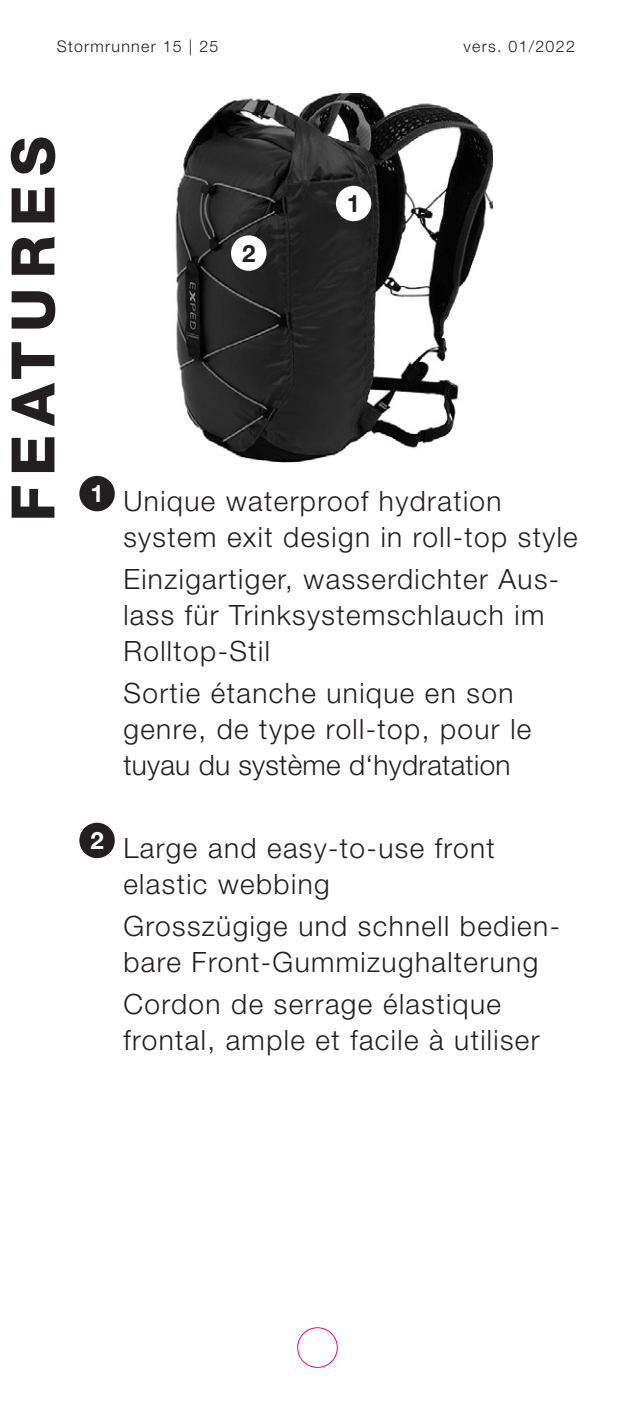
<style>
.page{position:relative;width:635px;height:1418px;background:#fff}
.page>*{position:absolute;margin:0;border:0;box-sizing:border-box;transform-origin:0 0}
.Titel_vertical{font:800 60px "Helvetica Neue LT";letter-spacing:.15em;color:#231f20}
.Bulletpoints_Numerie{font:300 28px/36px "Helvetica Neue LT";letter-spacing:.05em;color:#231f20}
.t1{font:700 24px "Helvetica Neue LT";color:#fff}
.t2{font:700 24px "Helvetica Neue LT";color:#231f20}
.t3{font:300 16px "Helvetica Neue LT";letter-spacing:.08em;color:#231f20}
</style>
<div class="page">
<img style="left:175px;top:94px;width:318px;height:369px">
<div style="left:79px;top:476px;width:36px;height:35px;background:#231f20;border-radius:50%"></div>
<div style="left:79px;top:822px;width:36px;height:36px;background:#231f20;border-radius:50%"></div>
<div style="left:336px;top:186px;width:35px;height:35px;background:#fff;border-radius:50%"></div>
<div style="left:231px;top:235px;width:35px;height:36px;background:#fff;border-radius:50%"></div>
<div style="left:297px;top:1327px;width:41px;height:40px;border:1px solid #ed028c;border-radius:50%"></div>
<p class="t3" style="left:57px;top:37px;width:163px">Stormrunner 15 | 25</p>
<p class="t3" style="left:463px;top:37px;width:113px">vers. 01/2022</p>
<p class="Titel_vertical" style="left:-3px;top:521px;width:387px;rotate:-90deg">FEATURES</p>
<p class="t2" style="left:242px;top:238px;width:15px">2</p>
<p class="t2" style="left:347px;top:189px;width:15px">1</p>
<p class="t1" style="left:90px;top:479px;width:15px">1</p>
<p class="Bulletpoints_Numerie" style="left:123px;top:483px;width:456px">Unique waterproof hydration system exit design in roll-top style</p>
<p class="Bulletpoints_Numerie" style="left:123px;top:560px;width:437px">Einzigartiger, wasserdichter Aus&shy;lass für Trinksystemschlauch im<br>Rolltop-Stil</p>
<p class="Bulletpoints_Numerie" style="left:123px;top:674px;width:410px">Sortie étanche unique en son genre, de type roll-top, pour le tuyau du système d‘hydratation</p>
<p class="t1" style="left:90px;top:825px;width:15px">2</p>
<p class="Bulletpoints_Numerie" style="left:123px;top:829px;width:373px">Large and easy-to-use front elastic webbing</p>
<p class="Bulletpoints_Numerie" style="left:123px;top:907px;width:438px">Grosszügige und schnell bedien&shy;bare Front-Gummizughalterung</p>
<p class="Bulletpoints_Numerie" style="left:123px;top:985px;width:418px">Cordon de serrage élastique frontal, ample et facile à utiliser</p>
</div>
